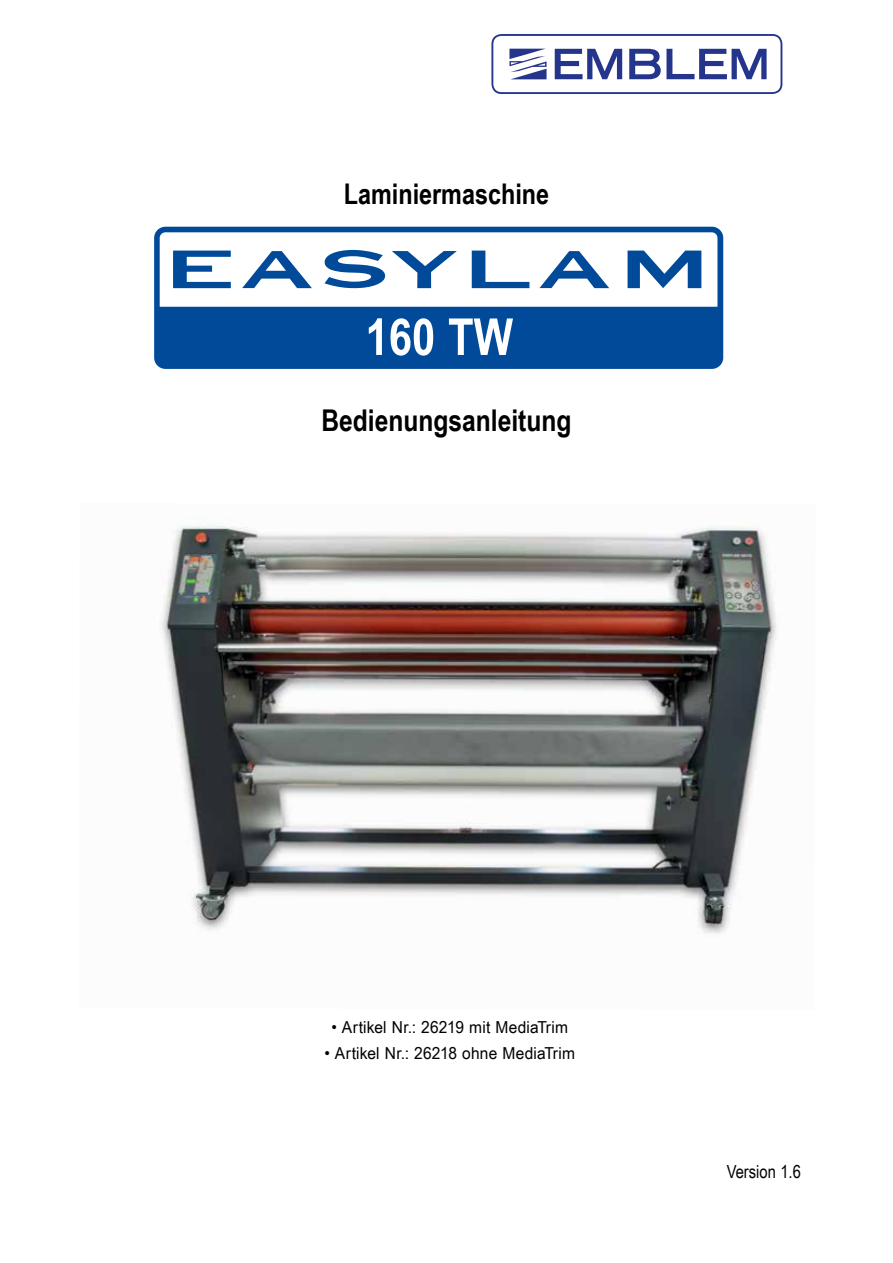
<style>
.page{position:relative;width:893px;height:1263px;background:#fff}
.page>*{position:absolute;margin:0;border:0;box-sizing:border-box;transform-origin:0 0}
.t1{font:700 51px "Arial Narrow";color:#fff}
.t2{font:700 30px "Arial Narrow";color:#000}
.t3{font:700 28.5px "Arial Narrow";color:#000}
.t4{font:18px "Arial Narrow";color:#000}
.t5{font:16.5px "Arial Narrow";letter-spacing:.01em;color:#000;scale:1.15 1}
</style>
<div class="page">
<img style="left:161px;top:520px;width:616px;height:414px">
<svg style="left:154px;top:227px;width:569px;height:142px;fill:#004a99"></svg>
<svg style="left:491px;top:34px;width:291px;height:60px"></svg>
<h3 class="t3" style="left:344px;top:172px;width:207px">Laminiermaschine</h3>
<h1 class="t1" style="left:365px;top:298px;width:149px">160 TW</h1>
<h2 class="t2" style="left:321px;top:398px;width:252px">Bedienungsanleitung</h2>
<p class="t5" style="left:331px;top:1015px;width:207px">• Artikel Nr.: 26219 mit MediaTrim</p>
<p class="t5" style="left:324px;top:1041px;width:219px">• Artikel Nr.: 26218 ohne MediaTrim</p>
<p class="t4" style="left:727px;top:1158px;width:76px">Version 1.6</p>
</div>
